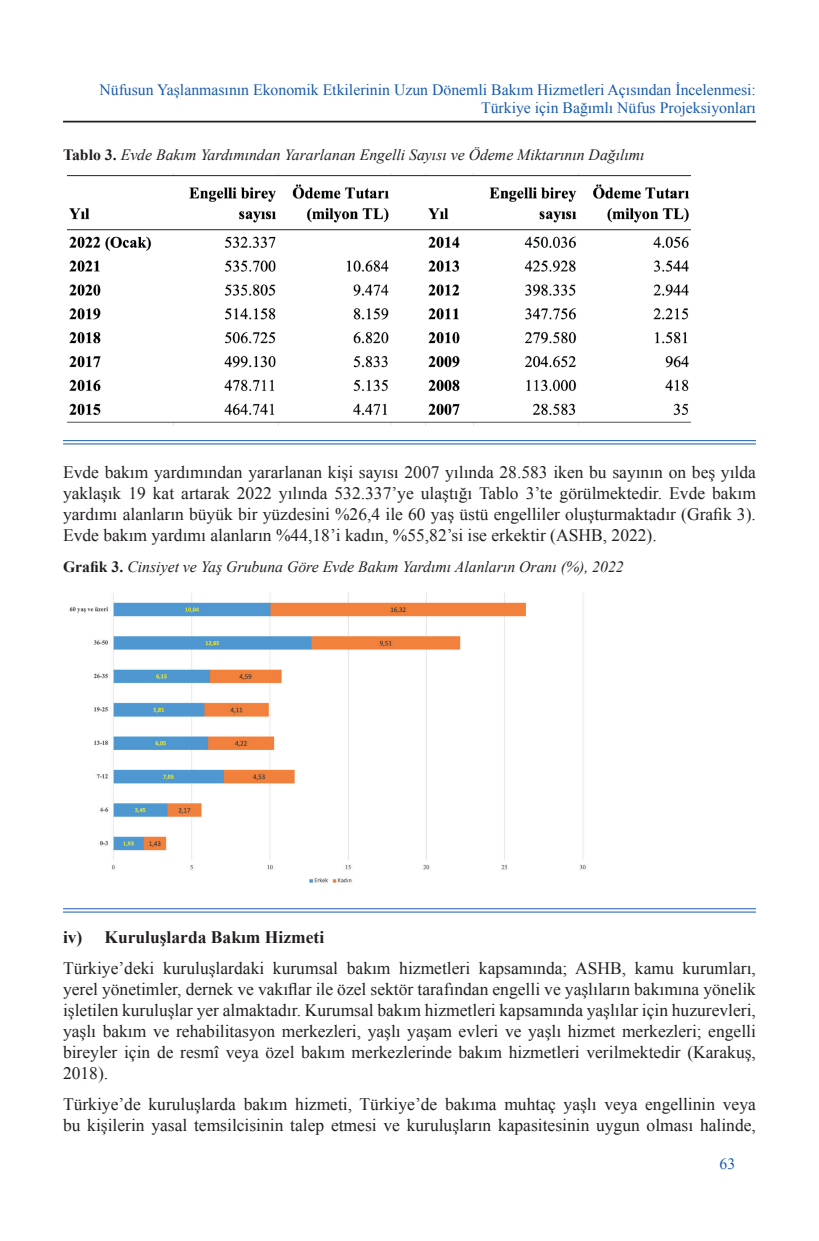
<style>
.page{position:relative;width:819px;height:1241px;background:#fff}
.page>*{position:absolute;margin:0;border:0;box-sizing:border-box;transform-origin:0 0}
.t1{font:17.5px/21px "Times New Roman";color:#231f20;text-align:justify}
.t2{font:700 17.5px "Times New Roman";color:#231f20}
.t3{font:italic 15.75px "Times New Roman";color:#231f20}
.t4{font:15.75px/18.9px "Times New Roman";color:#185aaa;text-align:right}
.s1{font-weight:700;font-style:normal}
</style>
<div class="page">
<hr style="left:63px;top:121px;width:693px;height:1px;background:#231f20">
<img style="left:67px;top:173px;width:623px;height:252px">
<hr style="left:63px;top:440px;width:693px;height:1px;background:#185aaa">
<hr style="left:63px;top:443px;width:693px;height:1px;background:#185aaa">
<img style="left:69px;top:593px;width:517px;height:290px">
<hr style="left:63px;top:908px;width:693px;height:1px;background:#185aaa">
<hr style="left:63px;top:911px;width:693px;height:1px;background:#185aaa">
<p class="t4" style="left:99px;top:79px;width:658px">Nüfusun Yaşlanmasının Ekonomik Etkilerinin Uzun Dönemli Bakım Hizmetleri Açısından İncelenmesi:<br>Türkiye için Bağımlı Nüfus Projeksiyonları</p>
<p class="t3" style="left:63px;top:144px;width:583px"><span class="s1">Tablo 3.</span> Evde Bakım Yardımından Yararlanan Engelli Sayısı ve Ödeme Miktarının Dağılımı</p>
<p class="t1" style="left:63px;top:461px;width:694px">Evde bakım yardımından yararlanan kişi sayısı 2007 yılında 28.583 iken bu sayının on beş yılda yaklaşık 19 kat artarak 2022 yılında 532.337’ye ulaştığı Tablo 3’te görülmektedir. Evde bakım yardımı alanların büyük bir yüzdesini %26,4 ile 60 yaş üstü engelliler oluşturmaktadır (Grafik 3).<br>Evde bakım yardımı alanların %44,18’i kadın, %55,82’si ise erkektir (ASHB, 2022).</p>
<p class="t3" style="left:63px;top:555px;width:562px"><span class="s1">Grafik 3.</span> Cinsiyet ve Yaş Grubuna Göre Evde Bakım Yardımı Alanların Oranı (%), 2022</p>
<p class="t2" style="left:63px;top:925px;width:263px">iv) Kuruluşlarda Bakım Hizmeti</p>
<p class="t1" style="left:63px;top:957px;width:694px">Türkiye’deki kuruluşlardaki kurumsal bakım hizmetleri kapsamında; ASHB, kamu kurumları, yerel yönetimler, dernek ve vakıflar ile özel sektör tarafından engelli ve yaşlıların bakımına yönelik işletilen kuruluşlar yer almaktadır. Kurumsal bakım hizmetleri kapsamında yaşlılar için huzurevleri, yaşlı bakım ve rehabilitasyon merkezleri, yaşlı yaşam evleri ve yaşlı hizmet merkezleri; engelli bireyler için de resmî veya özel bakım merkezlerinde bakım hizmetleri verilmektedir (Karakuş, 2018).</p>
<p class="t1" style="left:63px;top:1093px;width:694px">Türkiye’de kuruluşlarda bakım hizmeti, Türkiye’de bakıma muhtaç yaşlı veya engellinin veya bu kişilerin yasal temsilcisinin talep etmesi ve kuruluşların kapasitesinin uygun olması halinde,</p>
<p class="t4" style="left:719px;top:1153px;width:17px">63</p>
</div>
